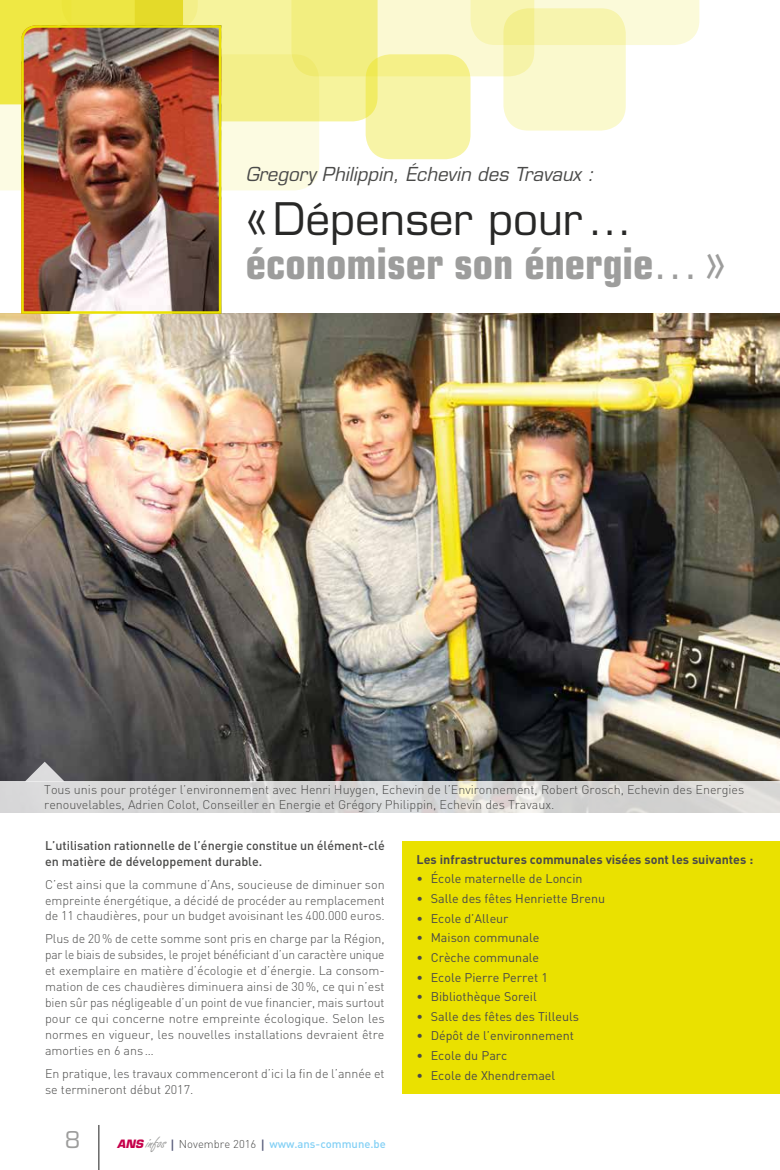
<style>
.page{position:relative;width:780px;height:1170px;background:#fff}
.page>*{position:absolute;margin:0;border:0;box-sizing:border-box;transform-origin:0 0}
.t1{font:700 condensed 43.75px/43.8px "Eurostile LT Std";color:#9d9d9c}
.t2{font:22.5px "Eurostile LT Std";color:#9d9d9c}
.t3{font:italic 18.75px "Eurostile LT Std";color:#4a4a49}
.t4{font:300 12.5px/15.9px "DIN";color:#4a4a49;text-align:justify}
.t5{font:12.5px "DIN";color:#4a4a49}
.t6{font:500 12.5px/15.9px "DIN";color:#4a4a49}
.t7{font:700 12.5px "DIN";color:#4a4a49}
.t8{font:500 11.25px "DIN";color:#83d0f5}
.s1{font-weight:400;font-stretch:normal;color:#282827}
.s2{font-weight:400;font-stretch:normal}
.s3{font-family:"Eurostile LT Std";font-weight:700;font-style:italic;color:#c6014a}
.s4{font-family:"Freestyle Script";font-weight:400;font-size:17.5px;color:#9d9d9c}
.s5{font-family:"Eurostile LT Std";font-weight:700;color:#585c7a}
.s6{font-weight:300;color:#4a4a49}
</style>
<div class="page">
<hr style="left:98px;top:1124px;width:1px;height:45px;background:#4a4a49">
<svg style="left:0;top:0;width:699px;height:190px"></svg>
<img style="left:0;top:314px;width:780px;height:467px">
<div style="left:402px;top:840px;width:378px;height:253px;background:#eae100"></div>
<svg style="left:0;top:781px;width:780px;height:31px;fill:#d7d7d7"></svg>
<svg style="left:25px;top:761px;width:40px;height:20px"></svg>
<img style="left:20px;top:24px;width:202px;height:291px">
<h3 class="t3" style="left:246px;top:162px;width:349px">Gregory Philippin, Échevin des Travaux :</h3>
<h1 class="t1" style="left:246px;top:197px;width:482px"><span class="s1">«Dépenser pour… </span>économiser son énergie<span class="s2">...»</span></h1>
<p class="t4" style="left:44px;top:781px;width:701px;line-height:15px">Tous unis pour protéger l’environnement avec Henri Huygen, Echevin de l’Environnement, Robert Grosch, Echevin des Energies renouvelables, Adrien Colot, Conseiller en Energie et Grégory Philippin, Echevin des Travaux.</p>
<p class="t6" style="left:45px;top:836px;width:341px">L’utilisation rationnelle de l’énergie constitue un élément-clé en matière de développement durable.</p>
<p class="t4" style="left:45px;top:876px;width:341px">C’est ainsi que la commune d’Ans, soucieuse de diminuer son empreinte énergétique, a décidé de procéder au remplacement de 11 chaudières, pour un budget avoisinant les 400.000 euros.</p>
<p class="t4" style="left:45px;top:930px;width:341px">Plus de 20% de cette somme sont pris en charge par la Région, par le biais de subsides, le projet bénéficiant d’un caractère unique et exemplaire en matière d’écologie et d’énergie. La consom&shy;mation de ces chaudières diminuera ainsi de 30%, ce qui n’est bien sûr pas négligeable d’un point de vue financier, mais surtout pour ce qui concerne notre empreinte écologique. Selon les normes en vigueur, les nouvelles installations devraient être amorties en 6 ans…</p>
<p class="t4" style="left:45px;top:1065px;width:341px">En pratique, les travaux commenceront d’ici la fin de l’année et se termineront début 2017.</p>
<h2 class="t2" style="left:65px;top:1125px;width:17px">8</h2>
<p class="t8" style="left:117px;top:1136px;width:270px"><span class="s3">ANS</span> <span class="s4">infos</span> <span class="s5">|</span> <span class="s6">Novembre 2016</span> <span class="s5">|</span> www.ans-commune.be</p>
<p class="t7" style="left:416px;top:851px;width:338px">Les infrastructures communales visées sont les suivantes :</p>
<p class="t5" style="left:416px;top:871px;width:167px">• École maternelle de Loncin</p>
<p class="t5" style="left:416px;top:890px;width:190px">• Salle des fêtes Henriette Brenu</p>
<p class="t5" style="left:416px;top:910px;width:93px">• Ecole d’Alleur</p>
<p class="t5" style="left:416px;top:929px;width:124px">• Maison communale</p>
<p class="t5" style="left:416px;top:949px;width:124px">• Crèche communale</p>
<p class="t5" style="left:416px;top:969px;width:133px">• Ecole Pierre Perret 1</p>
<p class="t5" style="left:416px;top:988px;width:122px">• Bibliothèque Soreil</p>
<p class="t5" style="left:416px;top:1008px;width:164px">• Salle des fêtes des Tilleuls</p>
<p class="t5" style="left:416px;top:1027px;width:159px">• Dépôt de l’environnement</p>
<p class="t5" style="left:416px;top:1047px;width:92px">• Ecole du Parc</p>
<p class="t5" style="left:416px;top:1067px;width:140px">• Ecole de Xhendremael</p>
</div>
